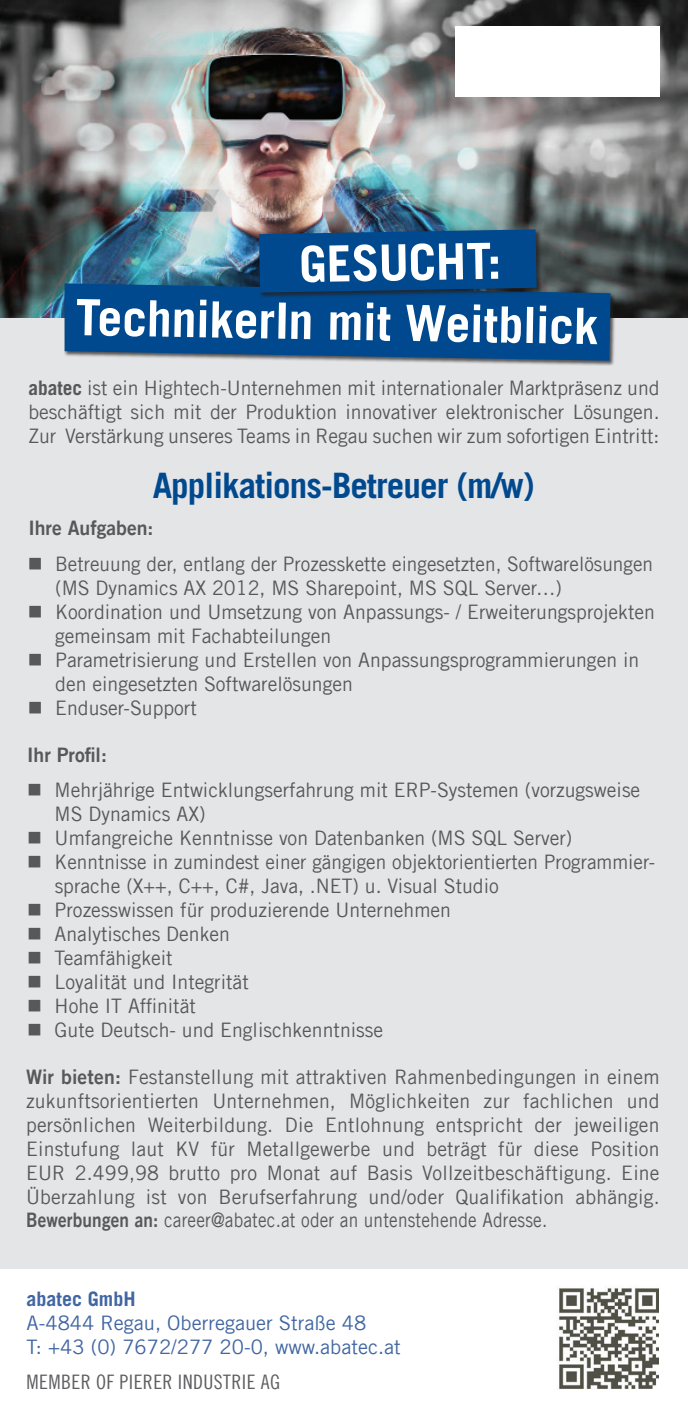
<style>
.page{position:relative;width:688px;height:1418px;background:#fff}
.page>*{position:absolute;margin:0;border:0;box-sizing:border-box;transform-origin:0 0}
.t1{font:700 50px "Trade Gothic LT Com";color:#fff}
.t2{font:700 35px "Trade Gothic LT Com";letter-spacing:-.025em;color:#01498e}
.t3{font:20px/23.8px "Trade Gothic LT Com";color:#57585a}
.t4{font:20px/24px "Trade Gothic LT Com";color:#57585a;scale:.95 1}
.t5{font:20px/24px "Trade Gothic LT Com";color:#4166a3}
.t6{font:20px "Trade Gothic LT Com Cn 18";letter-spacing:.02em;color:#5f5f62}
.t7{font:20px "Trade Gothic LT Com Bd 2";color:#57585a}
.t8{font:700 20px "Trade Gothic LT Com";color:#4166a3}
.s1{font-weight:700}
.s2{font-family:"Trade Gothic LT Com Bd 2"}
</style>
<div class="page">
<div style="left:0;top:252px;width:687px;height:1017px;background:#e4e5e7"></div>
<img style="left:0;top:0;width:687px;height:317px">
<img style="left:455px;top:26px;width:204px;height:70px">
<div style="left:64px;top:282px;width:552px;height:84px;background:#231f20;opacity:.75"></div>
<svg style="left:65px;top:283px;width:545px;height:78px;fill:#01498e"></svg>
<div style="left:258px;top:228px;width:283px;height:70px;background:#231f20;opacity:.75"></div>
<svg style="left:259px;top:229px;width:277px;height:63px"></svg>
<img style="left:559px;top:1288px;width:99px;height:101px">
<h1 class="t1" style="left:298px;top:234px;width:204px;rotate:-1deg">GESUCHT:</h1>
<h1 class="t1" style="left:76px;top:286px;width:524px;rotate:1deg">TechnikerIn mit Weitblick</h1>
<p class="t3" style="left:28px;top:375px;width:632px;text-align:justify"><span class="s1">abatec</span> ist ein Hightech-Unternehmen mit internationaler Marktpräsenz und beschäftigt sich mit der Produktion innovativer elektronischer Lösungen.<br>Zur Verstärkung unseres Teams in Regau suchen wir zum sofortigen Eintritt:</p>
<h2 class="t2" style="left:153px;top:464px;width:383px">Applikations-Betreuer (m/w)</h2>
<p class="t7" style="left:28px;top:516px;width:127px">Ihre Aufgaben:</p>
<p class="t4" style="left:55px;top:551px;width:630px;text-indent:-28px">■ Betreuung der, entlang der Prozesskette eingesetzten, Softwarelösungen (MS Dynamics AX 2012, MS Sharepoint, MS SQL Server…)</p>
<p class="t3" style="left:55px;top:599px;width:601px;text-indent:-28px">■ Koordination und Umsetzung von Anpassungs- / Erweiterungsprojekten gemeinsam mit Fachabteilungen</p>
<p class="t3" style="left:55px;top:647px;width:585px;text-indent:-28px">■ Parametrisierung und Erstellen von Anpassungsprogrammierungen in den eingesetzten Softwarelösungen</p>
<p class="t3" style="left:28px;top:695px;width:171px">■ Enduser-Support</p>
<p class="t7" style="left:27px;top:742px;width:81px">Ihr Profil:</p>
<p class="t3" style="left:55px;top:777px;width:587px;text-indent:-28px">■ Mehrjährige Entwicklungserfahrung mit ERP-Systemen (vorzugsweise<br>MS Dynamics AX)</p>
<p class="t3" style="left:27px;top:825px;width:546px">■ Umfangreiche Kenntnisse von Datenbanken (MS SQL Server)</p>
<p class="t4" style="left:55px;top:849px;width:633px;text-indent:-28px">■ Kenntnisse in zumindest einer gängigen objektorientierten Programmier&shy;sprache (X++, C++, C#, Java, .NET) u. Visual Studio</p>
<p class="t3" style="left:27px;top:897px;width:425px">■ Prozesswissen für produzierende Unternehmen</p>
<p class="t3" style="left:27px;top:921px;width:204px">■ Analytisches Denken</p>
<p class="t3" style="left:27px;top:945px;width:147px">■ Teamfähigkeit</p>
<p class="t3" style="left:27px;top:969px;width:223px">■ Loyalität und Integrität</p>
<p class="t3" style="left:27px;top:993px;width:170px">■ Hohe IT Affinität</p>
<p class="t3" style="left:27px;top:1017px;width:357px">■ Gute Deutsch- und Englischkenntnisse</p>
<p class="t3" style="left:26px;top:1064px;width:635px;text-align:justify"><span class="s2">Wir bieten:</span> Festanstellung mit attraktiven Rahmenbedingungen in einem zukunftsorientierten Unternehmen, Möglichkeiten zur fachlichen und persönlichen Weiterbildung. Die Entlohnung entspricht der jeweiligen Einstufung laut KV für Metallgewerbe und beträgt für diese Position EUR 2.499,98 brutto pro Monat auf Basis Vollzeitbeschäftigung. Eine Überzahlung ist von Berufserfahrung und/oder Qualifikation abhängig.<br><span class="s2">Bewerbungen an:</span> career@abatec.at oder an untenstehende Adresse.</p>
<p class="t8" style="left:27px;top:1286px;width:110px">abatec GmbH</p>
<p class="t5" style="left:27px;top:1310px;width:375px">A-4844 Regau, Oberregauer Straße 48<br>T: +43 (0) 7672/277 20-0, www.abatec.at</p>
<p class="t6" style="left:27px;top:1369px;width:255px">MEMBER OF PIERER INDUSTRIE AG</p>
</div>
